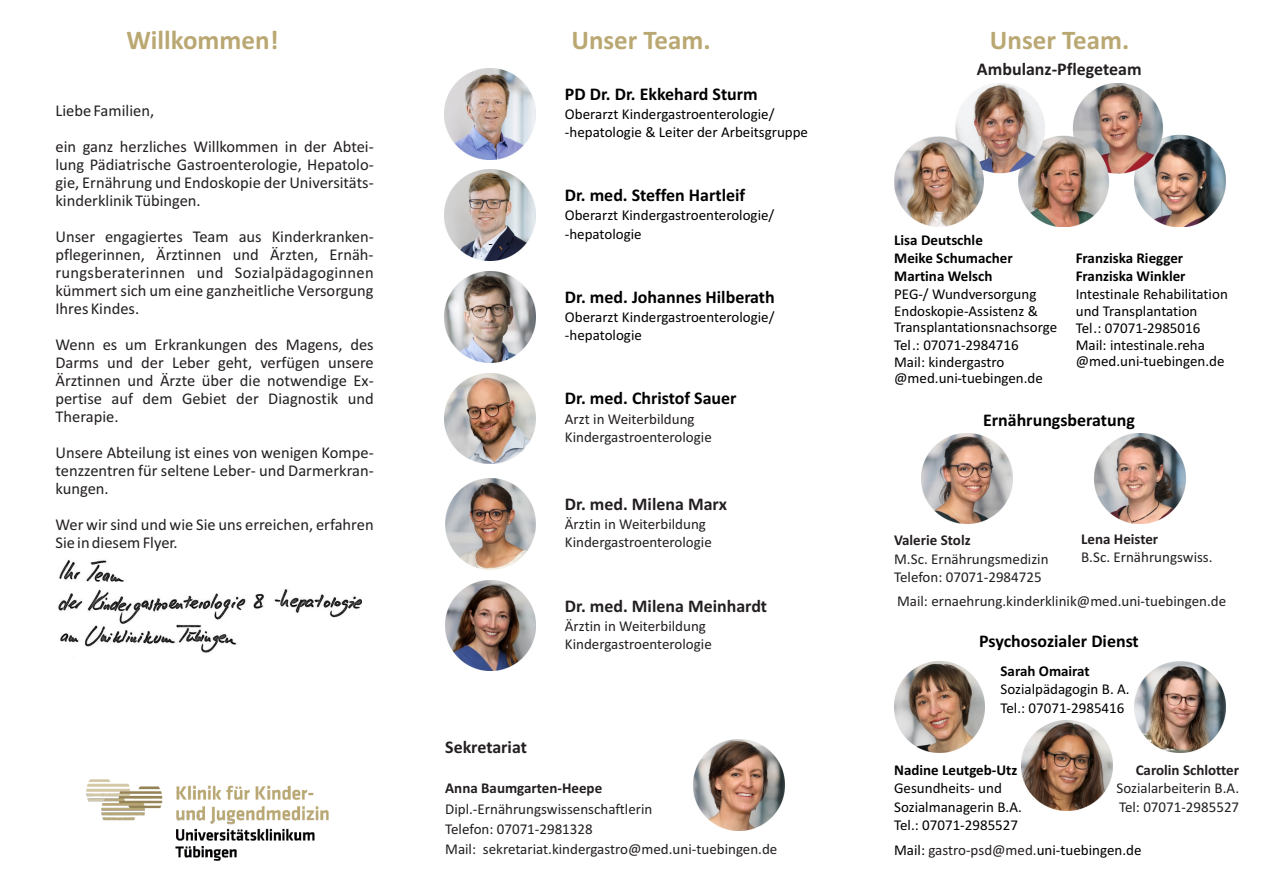
<style>
.page{position:relative;width:1263px;height:893px;background:#fff}
.page>*{position:absolute;margin:0;border:0;box-sizing:border-box;transform-origin:0 0}
.t1{font:700 27px "Calibri";color:#baa873}
.t2{font:700 18px "Calibri";color:#000}
.t3{font:700 17.85px "Calibri";color:#231f20}
.t4{font:700 17.85px "Calibri";color:#000}
.t5{font:16.5px/18px "Calibri";color:#231f20;text-align:justify}
.t6{font:15px/18.3px "Calibri";color:#000}
.t7{font:15px/18.3px "Calibri";color:#231f20}
.t8{font:700 15px/18.3px "Calibri";color:#000}
.t9{font:700 15px "Calibri";color:#231f20}
.t10{font:14.1px "Calibri";color:#000}
.s1{color:#231f20}
</style>
<div class="page">
<img style="left:445px;top:68px;width:91px;height:91px">
<img style="left:445px;top:271px;width:91px;height:91px">
<img style="left:1022px;top:720px;width:90px;height:91px">
<img style="left:445px;top:170px;width:91px;height:90px">
<img style="left:86px;top:779px;width:243px;height:82px">
<img style="left:58px;top:560px;width:303px;height:93px">
<img style="left:693px;top:740px;width:91px;height:90px">
<img style="left:894px;top:662px;width:91px;height:90px">
<img style="left:445px;top:373px;width:91px;height:91px">
<img style="left:922px;top:434px;width:90px;height:89px">
<img style="left:1094px;top:434px;width:91px;height:89px">
<img style="left:445px;top:479px;width:91px;height:90px">
<img style="left:1135px;top:662px;width:90px;height:90px">
<img style="left:445px;top:580px;width:91px;height:91px">
<img style="left:894px;top:84px;width:331px;height:142px">
<h1 class="t1" style="left:127px;top:29px;width:153px">Willkommen!</h1>
<h1 class="t1" style="left:571px;top:29px;width:141px">Unser Team.</h1>
<h1 class="t1" style="left:990px;top:29px;width:141px">Unser Team.</h1>
<p class="t5" style="left:55px;top:94px;width:320px;line-height:36px">Liebe Familien,<br>ein ganz herzliches Willkommen in der Abtei-</p>
<p class="t5" style="left:55px;top:157px;width:320px">lung Pädiatrische Gastroenterologie, Hepatolo&shy;gie, Ernährung und Endoskopie der Universitäts&shy;kinderklinik Tübingen.</p>
<p class="t5" style="left:55px;top:229px;width:320px">Unser engagiertes Team aus Kinderkranken&shy;pflegerinnen, Ärztinnen und Ärzten, Ernäh&shy;rungsberaterinnen und Sozialpädagoginnen kümmert sich um eine ganzheitliche Versorgung Ihres Kindes.</p>
<p class="t5" style="left:55px;top:337px;width:320px">Wenn es um Erkrankungen des Magens, des Darms und der Leber geht, verfügen unsere Ärztinnen und Ärzte über die notwendige Ex&shy;pertise auf dem Gebiet der Diagnostik und Therapie.</p>
<p class="t5" style="left:55px;top:445px;width:320px">Unsere Abteilung ist eines von wenigen Kompe&shy;tenzzentren für seltene Leber- und Darmerkran&shy;kungen.</p>
<p class="t5" style="left:55px;top:517px;width:320px">Wer wir sind und wie Sie uns erreichen, erfahren<br>Sie in diesem Flyer.</p>
<p class="t2" style="left:565px;top:86px;width:194px">PD Dr. Dr. Ekkehard Sturm</p>
<p class="t6" style="left:565px;top:106px;width:245px">Oberarzt Kindergastroenterologie/ -hepatologie &amp; Leiter der Arbeitsgruppe</p>
<p class="t10" style="left:488px;top:238px;width:6px">-</p>
<p class="t2" style="left:565px;top:188px;width:182px">Dr. med. Steffen Hartleif</p>
<p class="t6" style="left:565px;top:207px;width:211px">Oberarzt Kindergastroenterologie/ -hepatologie</p>
<p class="t2" style="left:565px;top:289px;width:211px">Dr. med. Johannes Hilberath</p>
<p class="t6" style="left:565px;top:309px;width:211px">Oberarzt Kindergastroenterologie/ -hepatologie</p>
<p class="t2" style="left:565px;top:391px;width:173px">Dr. med. Christof Sauer</p>
<p class="t7" style="left:565px;top:411px;width:148px">Arzt in Weiterbildung<br>Kindergastroenterologie</p>
<p class="t3" style="left:565px;top:496px;width:164px">Dr. med. Milena Marx</p>
<p class="t7" style="left:565px;top:516px;width:148px">Ärztin in Weiterbildung<br>Kindergastroenterologie</p>
<p class="t3" style="left:565px;top:598px;width:204px">Dr. med. Milena Meinhardt</p>
<p class="t7" style="left:565px;top:618px;width:148px">Ärztin in Weiterbildung<br>Kindergastroenterologie</p>
<p class="t3" style="left:445px;top:740px;width:83px">Sekretariat</p>
<p class="t9" style="left:445px;top:782px;width:159px">Anna Baumgarten-Heepe</p>
<p class="t7" style="left:445px;top:800px;width:334px;line-height:20.1px">Dipl.-Ernährungswissenschaftlerin<br>Telefon: 07071-2981328<br>Mail: sekretariat.kindergastro@med.uni-tuebingen.de</p>
<p class="t3" style="left:977px;top:61px;width:166px">Ambulanz-Pflegeteam</p>
<p class="t8" style="left:894px;top:232px;width:120px">Lisa Deutschle<br>Meike Schumacher<br>Martina Welsch</p>
<p class="t6" style="left:894px;top:287px;width:164px;line-height:16.5px">PEG-/ Wundversorgung<br>Endoskopie-Assistenz &amp;<br>Transplantationsnachsorge</p>
<p class="t6" style="left:894px;top:338px;width:150px;line-height:16.5px">Tel.: 07071-2984716<br>Mail: kindergastro @med.uni-tuebingen.de</p>
<p class="t8" style="left:1076px;top:250px;width:111px">Franziska Riegger<br>Franziska Winkler</p>
<p class="t6" style="left:1076px;top:287px;width:154px;line-height:16.6px">Intestinale Rehabilitation und Transplantation</p>
<p class="t6" style="left:1076px;top:321px;width:150px;line-height:16.5px">Tel.: 07071-2985016<br>Mail: intestinale.reha @med.uni-tuebingen.de</p>
<p class="t4" style="left:983px;top:413px;width:153px">Ernährungsberatung</p>
<p class="t9" style="left:894px;top:534px;width:78px">Valerie Stolz</p>
<p class="t7" style="left:894px;top:551px;width:156px">M.Sc. Ernährungsmedizin<br>Telefon: 07071-2984725</p>
<p class="t9" style="left:1081px;top:532px;width:79px">Lena Heister</p>
<p class="t7" style="left:1081px;top:549px;width:133px">B.Sc. Ernährungswiss.</p>
<p class="t7" style="left:897px;top:593px;width:331px">Mail: ernaehrung.kinderklinik@med.uni-tuebingen.de</p>
<p class="t4" style="left:979px;top:634px;width:161px">Psychosozialer Dienst</p>
<p class="t8" style="left:1000px;top:663px;width:91px">Sarah Omairat</p>
<p class="t6" style="left:1000px;top:681px;width:131px">Sozialpädagogin B. A.<br>Tel.: 07071-2985416</p>
<p class="t8" style="left:894px;top:762px;width:125px">Nadine Leutgeb-Utz</p>
<p class="t6" style="left:894px;top:780px;width:129px">Gesundheits- und<br>Sozialmanagerin B.A.<br>Tel.: 07071-2985527</p>
<p class="t9" style="left:1136px;top:764px;width:105px">Carolin Schlotter</p>
<p class="t7" style="left:1116px;top:780px;width:124px">Sozialarbeiterin B.A.<br>Tel: 07071-2985527</p>
<p class="t6" style="left:894px;top:842px;width:249px">Mail: <span class="s1">gastro-psd@med.</span>uni-tuebingen.de</p>
</div>
